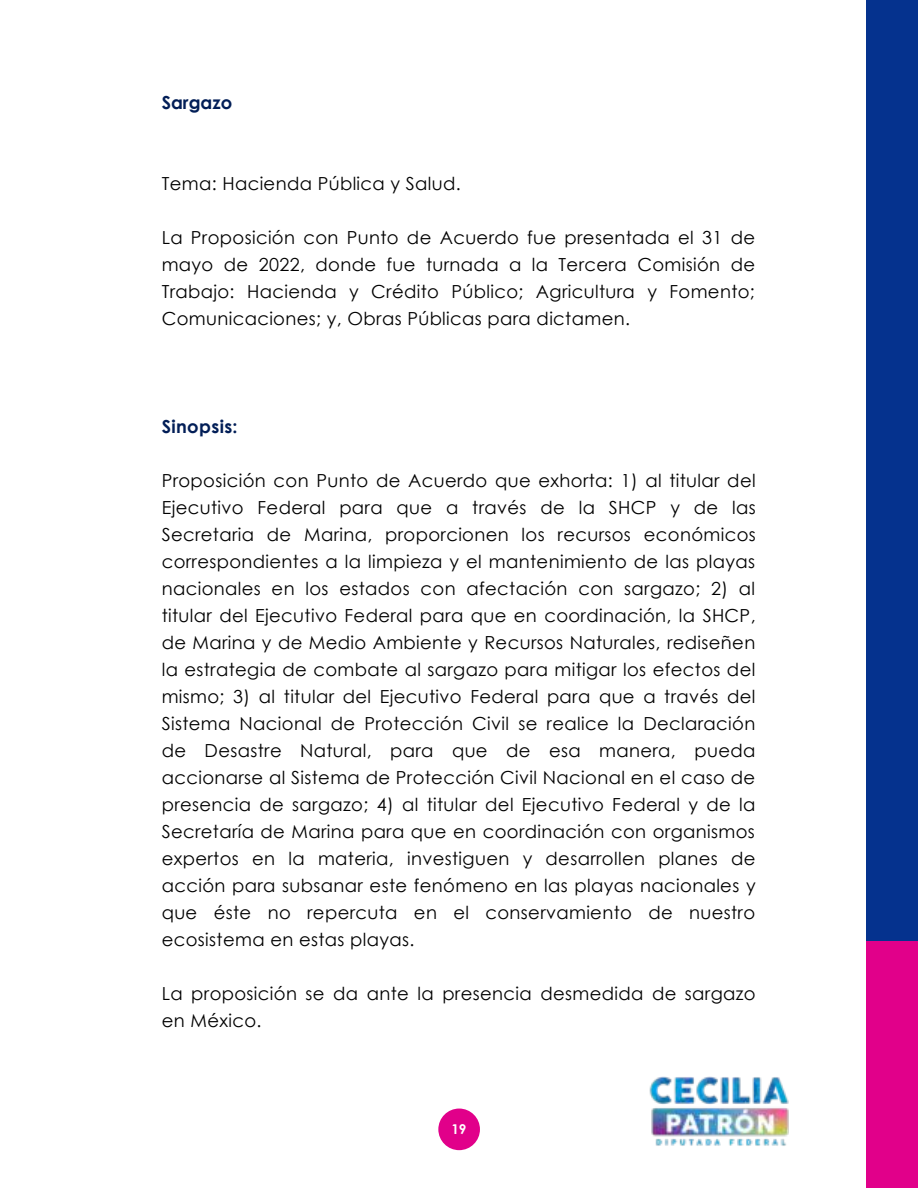
<style>
.page{position:relative;width:918px;height:1188px;background:#fff}
.page>*{position:absolute;margin:0;border:0;box-sizing:border-box;transform-origin:0 0}
.t1{font:18px/27px "Century Gothic";letter-spacing:.02em;color:#000;text-align:justify}
.t2{font:700 18px "Century Gothic";letter-spacing:.02em;color:#021e57}
.t3{font:700 18px "Century Gothic";color:#021e57}
.t4{font:700 13.5px "Century Gothic";color:#fff}
</style>
<div class="page">
<div style="left:438px;top:1109px;width:42px;height:41px;background:#e1008a;border-radius:50%"></div>
<div style="left:866px;top:0;width:52px;height:942px;background:#05328e"></div>
<div style="left:866px;top:942px;width:52px;height:246px;background:#e1008a"></div>
<img style="left:649px;top:1077px;width:140px;height:69px">
<p class="t3" style="left:162px;top:89px;width:72px">Sargazo</p>
<p class="t1" style="left:162px;top:170px;width:301px">Tema: Hacienda Pública y Salud.</p>
<p class="t1" style="left:162px;top:224px;width:595px">La Proposición con Punto de Acuerdo fue presentada el 31 de mayo de 2022, donde fue turnada a la Tercera Comisión de Trabajo: Hacienda y Crédito Público; Agricultura y Fomento; Comunicaciones; y, Obras Públicas para dictamen.</p>
<p class="t2" style="left:162px;top:413px;width:77px">Sinopsis:</p>
<p class="t1" style="left:162px;top:467px;width:596px">Proposición con Punto de Acuerdo que exhorta: 1) al titular del Ejecutivo Federal para que a través de la SHCP y de las Secretaria de Marina, proporcionen los recursos económicos correspondientes a la limpieza y el mantenimiento de las playas nacionales en los estados con afectación con sargazo; 2) al titular del Ejecutivo Federal para que en coordinación, la SHCP, de Marina y de Medio Ambiente y Recursos Naturales, rediseñen la estrategia de combate al sargazo para mitigar los efectos del mismo; 3) al titular del Ejecutivo Federal para que a través del Sistema Nacional de Protección Civil se realice la Declaración de Desastre Natural, para que de esa manera, pueda accionarse al Sistema de Protección Civil Nacional en el caso de presencia de sargazo; 4) al titular del Ejecutivo Federal y de la Secretaría de Marina para que en coordinación con organismos expertos en la materia, investiguen y desarrollen planes de acción para subsanar este fenómeno en las playas nacionales y que éste no repercuta en el conservamiento de nuestro ecosistema en estas playas.</p>
<p class="t1" style="left:162px;top:980px;width:595px">La proposición se da ante la presencia desmedida de sargazo en México.</p>
<p class="t4" style="left:451px;top:1119px;width:17px">19</p>
</div>
